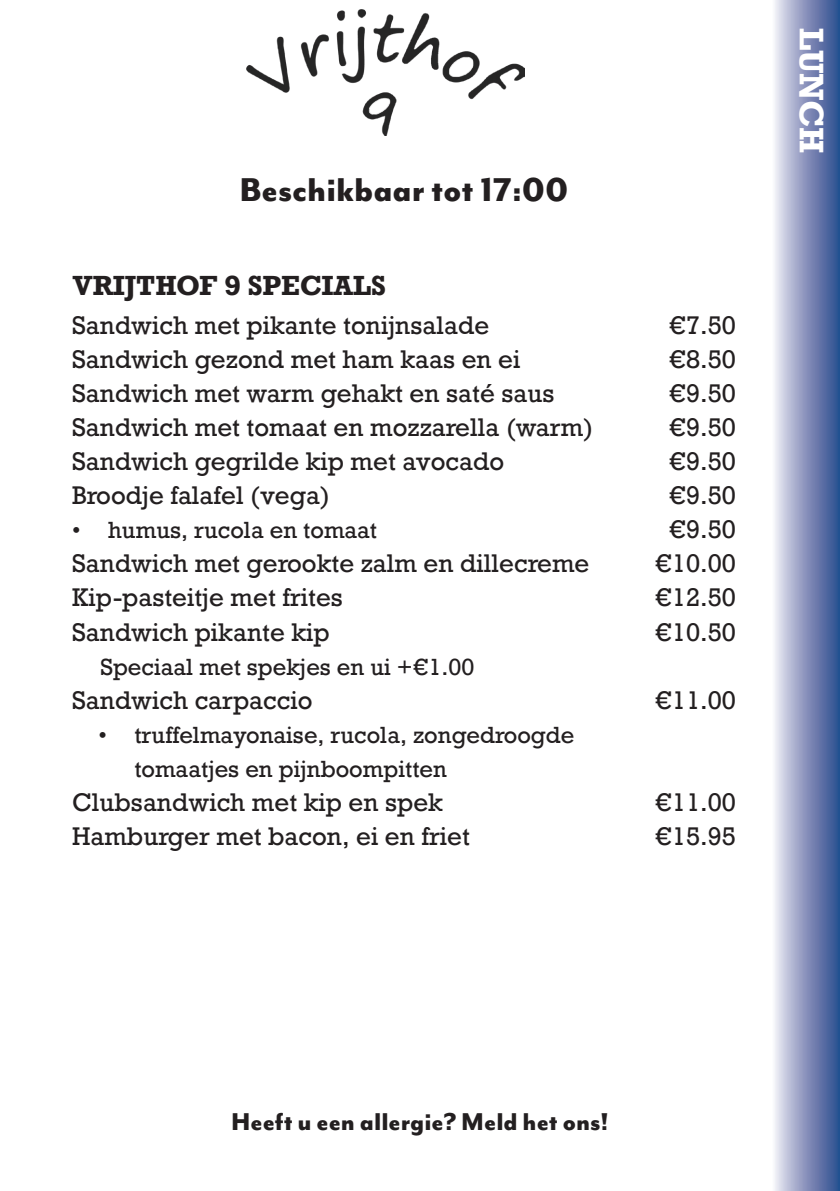
<style>
.page{position:relative;width:840px;height:1191px;background:#fff}
.page>*{position:absolute;margin:0;border:0;box-sizing:border-box;transform-origin:0 0}
.t1{font:800 38px "Mr Eaves Mod OT";color:#231f20}
.t2{font:700 32px "Rockwell";letter-spacing:-.01em;color:#fff}
.t3{font:800 28px "Mr Eaves Mod OT";color:#231f20}
.t4{font:700 26px "Rockwell";color:#231f20}
.t5{font:24px/34px "Rockwell";color:#231f20;text-align:center}
.t6{font:22px/34px "Rockwell";color:#231f20}
</style>
<div class="page">
<img style="left:246px;top:9px;width:278px;height:126px">
<svg style="left:775px;top:0;width:64px;height:1191px;background:#8895bd"></svg>
<p class="t1" style="left:239px;top:169px;width:330px">Beschikbaar tot 17:00</p>
<p class="t4" style="left:73px;top:269px;width:314px">VRIJTHOF 9 SPECIALS</p>
<p class="t5" style="left:72px;top:309px;width:418px">Sandwich met pikante tonijnsalade</p>
<p class="t5" style="left:72px;top:343px;width:449px">Sandwich gezond met ham kaas en ei</p>
<p class="t5" style="left:72px;top:377px;width:483px">Sandwich met warm gehakt en saté saus</p>
<p class="t5" style="left:72px;top:411px;width:522px">Sandwich met tomaat en mozzarella (warm)</p>
<p class="t5" style="left:72px;top:445px;width:433px">Sandwich gegrilde kip met avocado</p>
<p class="t5" style="left:72px;top:479px;width:259px">Broodje falafel (vega)</p>
<p class="t6" style="left:72px;top:514px;width:306px">• humus, rucola en tomaat</p>
<p class="t5" style="left:72px;top:547px;width:518px">Sandwich met gerookte zalm en dillecreme</p>
<p class="t5" style="left:72px;top:581px;width:272px">Kip-pasteitje met frites</p>
<p class="t5" style="left:72px;top:615px;width:259px">Sandwich pikante kip</p>
<p class="t6" style="left:100px;top:650px;width:375px">Speciaal met spekjes en ui +€1.00</p>
<p class="t5" style="left:72px;top:683px;width:242px">Sandwich carpaccio</p>
<p class="t6" style="left:134px;top:718px;width:441px;text-indent:-36px">• truffelmayonaise, rucola, zongedroogde tomaatjes en pijnboompitten</p>
<p class="t5" style="left:72px;top:785px;width:372px">Clubsandwich met kip en spek</p>
<p class="t5" style="left:72px;top:819px;width:399px">Hamburger met bacon, ei en friet</p>
<p class="t2" style="left:831px;top:28px;width:126px;rotate:90deg">LUNCH</p>
<p class="t5" style="left:654px;top:309px;width:83px">€7.50 €8.50 €9.50 €9.50 €9.50 €9.50 €9.50 €10.00 €12.50 €10.50</p>
<p class="t5" style="left:654px;top:683px;width:83px">€11.00</p>
<p class="t5" style="left:654px;top:785px;width:83px;text-align:left">€11.00 €15.95</p>
<p class="t3" style="left:231px;top:1107px;width:379px">Heeft u een allergie? Meld het ons!</p>
</div>
